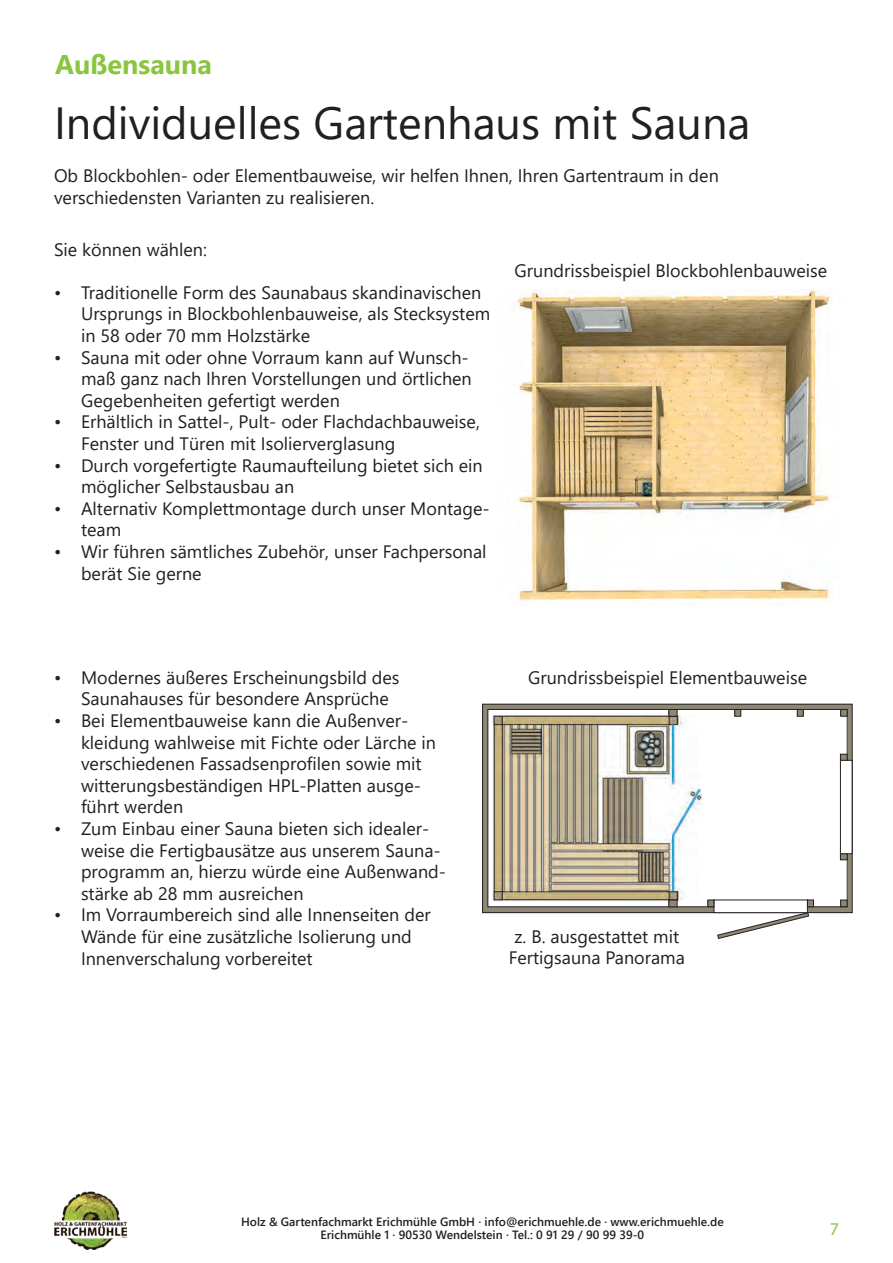
<style>
.page{position:relative;width:893px;height:1263px;background:#fff}
.page>*{position:absolute;margin:0;border:0;box-sizing:border-box;transform-origin:0 0}
.t1{font:45px "Segoe UI";color:#231f20}
.t2{font:700 27px "Segoe UI";color:#8ac53f}
.t3{font:18px/21.6px "Segoe UI";color:#231f20}
.t4{font:18px "Myriad Pro";color:#8ac53f}
.t5{font:600 12px/13.5px "Segoe UI";color:#231f20;text-align:center}
</style>
<div class="page">
<img style="left:54px;top:1191px;width:73px;height:59px">
<img style="left:517px;top:289px;width:315px;height:312px">
<div style="left:483px;top:704px;width:369px;height:209px;background:#8f8775"></div>
<div style="left:482px;top:704px;width:371px;height:209px;border:1px solid #231f20"></div>
<div style="left:488px;top:709px;width:359px;height:198px;background:#fff"></div>
<div style="left:487px;top:709px;width:361px;height:198px;border:1px solid #231f20"></div>
<img style="left:492px;top:715px;width:209px;height:187px">
<div style="left:669px;top:709px;width:8px;height:7px;background:#8f8775"></div>
<div style="left:668px;top:709px;width:9px;height:8px;border:1px solid #231f20"></div>
<div style="left:669px;top:900px;width:8px;height:7px;background:#8f8775"></div>
<div style="left:668px;top:900px;width:9px;height:7px;border:1px solid #231f20"></div>
<div style="left:714px;top:900px;width:93px;height:13px;background:#fff"></div>
<svg style="left:717px;top:912px;width:92px;height:27px"></svg>
<div style="left:840px;top:760px;width:12px;height:94px;background:#fff"></div>
<div style="left:840px;top:760px;width:12px;height:94px;border:1px solid #231f20"></div>
<div style="left:735px;top:709px;width:6px;height:7px;background:#8f8775"></div>
<div style="left:734px;top:709px;width:7px;height:8px;border:1px solid #231f20"></div>
<div style="left:797px;top:709px;width:6px;height:7px;background:#8f8775"></div>
<div style="left:797px;top:709px;width:7px;height:8px;border:1px solid #231f20"></div>
<div style="left:841px;top:709px;width:6px;height:7px;background:#8f8775"></div>
<div style="left:840px;top:709px;width:7px;height:8px;border:1px solid #231f20"></div>
<div style="left:840px;top:754px;width:7px;height:6px;background:#8f8775"></div>
<div style="left:840px;top:754px;width:8px;height:7px;border:1px solid #231f20"></div>
<div style="left:708px;top:900px;width:6px;height:7px;background:#8f8775"></div>
<div style="left:707px;top:899px;width:7px;height:8px;border:1px solid #231f20"></div>
<div style="left:807px;top:900px;width:6px;height:7px;background:#8f8775"></div>
<div style="left:807px;top:899px;width:7px;height:8px;border:1px solid #231f20"></div>
<div style="left:840px;top:854px;width:7px;height:6px;background:#8f8775"></div>
<div style="left:840px;top:853px;width:8px;height:7px;border:1px solid #231f20"></div>
<div style="left:841px;top:900px;width:6px;height:7px;background:#8f8775"></div>
<div style="left:840px;top:900px;width:7px;height:7px;border:1px solid #231f20"></div>
<h2 class="t2" style="left:55px;top:39px;width:158px">Außensauna</h2>
<h1 class="t1" style="left:54px;top:81px;width:698px">Individuelles Gartenhaus mit Sauna</h1>
<p class="t3" style="left:54px;top:163px;width:666px">Ob Blockbohlen- oder Elementbauweise, wir helfen Ihnen, Ihren Gartentraum in den verschiedensten Varianten zu realisieren.</p>
<p class="t3" style="left:54px;top:237px;width:154px">Sie können wählen:</p>
<p class="t3" style="left:81px;top:280px;width:411px;text-indent:-27px">• Traditionelle Form des Saunabaus skandinavischen<br>Ursprungs in Blockbohlenbauweise, als Stecksystem in 58 oder 70 mm Holzstärke</p>
<p class="t3" style="left:81px;top:345px;width:392px;text-indent:-27px">• Sauna mit oder ohne Vorraum kann auf Wunsch&shy;maß ganz nach Ihren Vorstellungen und örtlichen<br>Gegebenheiten gefertigt werden</p>
<p class="t3" style="left:81px;top:409px;width:400px;text-indent:-27px">• Erhältlich in Sattel-, Pult- oder Flachdachbauweise,<br>Fenster und Türen mit Isolierverglasung</p>
<p class="t3" style="left:81px;top:453px;width:403px;text-indent:-27px">• Durch vorgefertigte Raumaufteilung bietet sich ein möglicher Selbstausbau an</p>
<p class="t3" style="left:81px;top:496px;width:410px;text-indent:-27px">• Alternativ Komplettmontage durch unser Montage&shy;team</p>
<p class="t3" style="left:81px;top:539px;width:407px;text-indent:-27px">• Wir führen sämtliches Zubehör, unser Fachpersonal berät Sie gerne</p>
<p class="t3" style="left:514px;top:258px;width:314px">Grundrissbeispiel Blockbohlenbauweise</p>
<p class="t3" style="left:81px;top:665px;width:320px;text-indent:-27px">• Modernes äußeres Erscheinungsbild des<br>Saunahauses für besondere Ansprüche</p>
<p class="t3" style="left:81px;top:708px;width:357px;text-indent:-27px">• Bei Elementbauweise kann die Außenver&shy;kleidung wahlweise mit Fichte oder Lärche in verschiedenen Fassadsenprofilen sowie mit witterungsbeständigen HPL-Platten ausge&shy;führt werden</p>
<p class="t3" style="left:81px;top:816px;width:367px;text-indent:-27px">• Zum Einbau einer Sauna bieten sich idealer&shy;weise die Fertigbausätze aus unserem Sauna&shy;programm an, hierzu würde eine Außenwand&shy;stärke ab 28 mm ausreichen</p>
<p class="t3" style="left:81px;top:902px;width:351px;text-indent:-27px">• Im Vorraumbereich sind alle Innenseiten der<br>Wände für eine zusätzliche Isolierung und<br>Innenverschalung vorbereitet</p>
<p class="t3" style="left:528px;top:665px;width:280px">Grundrissbeispiel Elementbauweise</p>
<p class="t3" style="left:509px;top:924px;width:178px;text-align:center">z. B. ausgestattet mit<br>Fertigsauna Panorama</p>
<p class="t5" style="left:241px;top:1214px;width:484px">Holz &amp; Gartenfachmarkt Erichmühle GmbH · info@erichmuehle.de · www.erichmuehle.de<br>Erichmühle 1 · 90530 Wendelstein · Tel.: 0 91 29 / 90 99 39-0</p>
<p class="t4" style="left:830px;top:1218px;width:11px">7</p>
</div>
